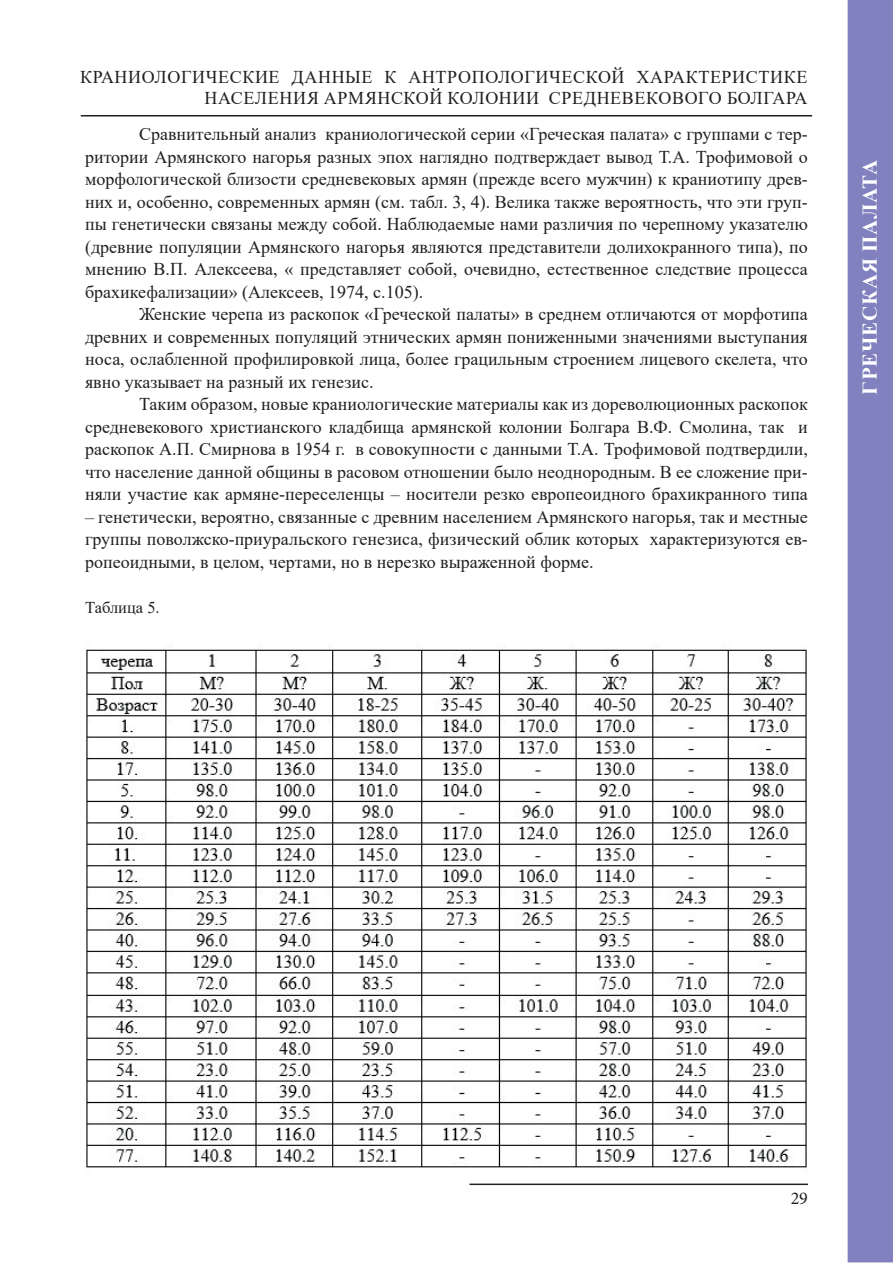
<style>
.page{position:relative;width:893px;height:1263px;background:#fff}
.page>*{position:absolute;margin:0;border:0;box-sizing:border-box;transform-origin:0 0}
.t1{font:700 21px "Times New Roman";letter-spacing:.035em;color:#fff}
.t2{font:18px/22.5px "Times New Roman";color:#231f20;text-align:justify}
.t3{font:18px/21px "Times New Roman";letter-spacing:.035em;color:#231f20;text-align:right}
.t4{font:18px "Minion Pro";color:#231f20}
.t5{font:16.5px "Times New Roman";color:#231f20}
</style>
<div class="page">
<hr style="left:81px;top:115px;width:731px;height:1px;background:#231f20">
<hr style="left:469px;top:1183px;width:339px;height:2px;background:#231f20">
<div style="left:848px;top:0;width:44px;height:1262px;background:#8081be"></div>
<div style="left:848px;top:0;width:45px;height:1262px;border:2px solid #8081be"></div>
<img style="left:86px;top:645px;width:721px;height:523px">
<p class="t3" style="left:80px;top:66px;width:729px">КРАНИОЛОГИЧЕСКИЕ ДАННЫЕ К АНТРОПОЛОГИЧЕСКОЙ ХАРАКТЕРИСТИКЕ<br>НАСЕЛЕНИЯ АРМЯНСКОЙ КОЛОНИИ СРЕДНЕВЕКОВОГО БОЛГАРА</p>
<p class="t2" style="left:85px;top:122px;width:724px;text-indent:54px">Сравнительный анализ краниологической серии «Греческая палата» с группами с тер&shy;ритории Армянского нагорья разных эпох наглядно подтверждает вывод Т.А. Трофимовой о морфологической близости средневековых армян (прежде всего мужчин) к краниотипу древ&shy;них и, особенно, современных армян (см. табл. 3, 4). Велика также вероятность, что эти груп&shy;пы генетически связаны между собой. Наблюдаемые нами различия по черепному указателю (древние популяции Армянского нагорья являются представители долихокранного типа), по мнению В.П. Алексеева, « представляет собой, очевидно, естественное следствие процесса брахикефализации» (Алексеев, 1974, с.105).</p>
<p class="t2" style="left:85px;top:302px;width:724px;text-indent:54px">Женские черепа из раскопок «Греческой палаты» в среднем отличаются от морфотипа древних и современных популяций этнических армян пониженными значениями выступания носа, ослабленной профилировкой лица, более грацильным строением лицевого скелета, что явно указывает на разный их генезис.</p>
<p class="t2" style="left:85px;top:392px;width:724px;text-indent:54px">Таким образом, новые краниологические материалы как из дореволюционных раскопок средневекового христианского кладбища армянской колонии Болгара В.Ф. Смолина, так и раскопок А.П. Смирнова в 1954 г. в совокупности с данными Т.А. Трофимовой подтвердили, что население данной общины в расовом отношении было неоднородным. В ее сложение при&shy;няли участие как армяне-переселенцы – носители резко европеоидного брахикранного типа</p>
<p class="t2" style="left:85px;top:505px;width:724px">– генетически, вероятно, связанные с древним населением Армянского нагорья, так и местные группы поволжско-приуральского генезиса, физический облик которых характеризуются ев&shy;ропеоидными, в целом, чертами, но в нерезко выраженной форме.</p>
<p class="t5" style="left:85px;top:595px;width:76px">Таблица 5.</p>
<p class="t1" style="left:855px;top:394px;width:236px;rotate:-90deg">ГРЕЧЕСКАЯ ПАЛАТА</p>
<p class="t4" style="left:791px;top:1186px;width:19px">29</p>
</div>
